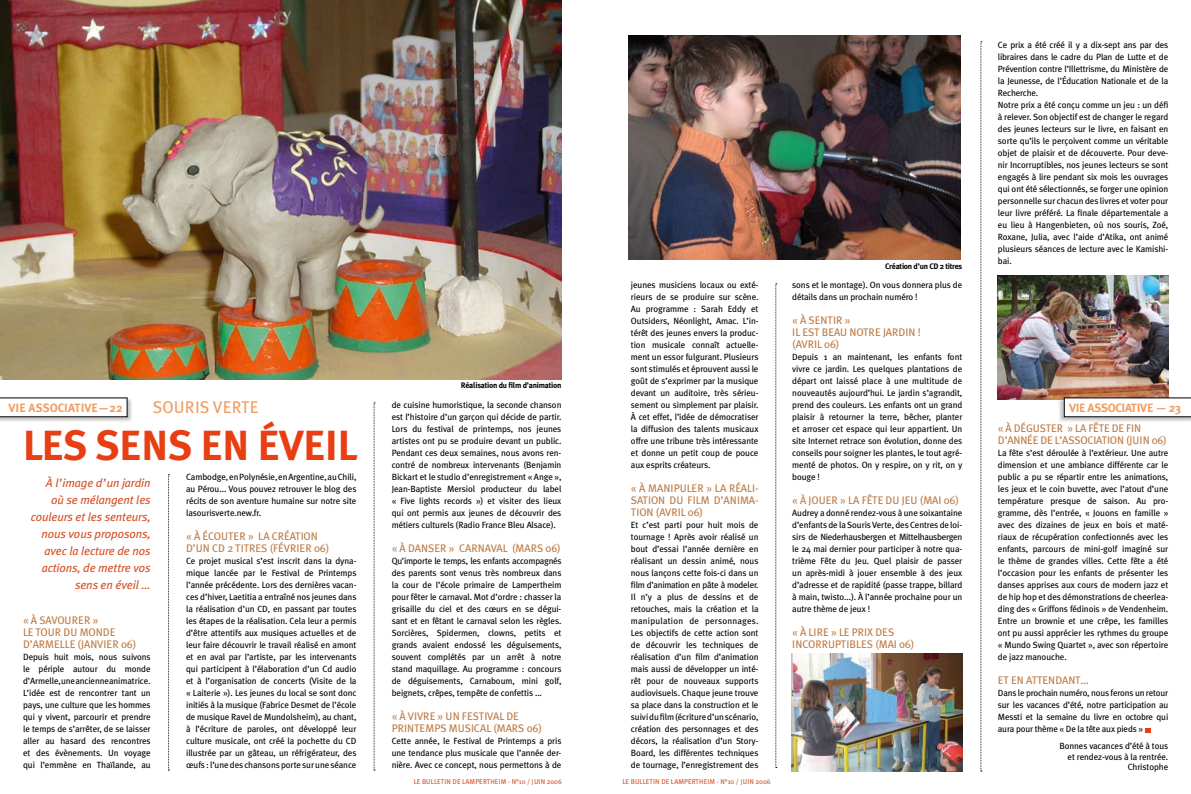
<style>
.page{position:relative;width:1191px;height:794px;background:#fff}
.page>*{position:absolute;margin:0;border:0;box-sizing:border-box;transform-origin:0 0}
.t1{font:700 42.1px "Meta Plus";letter-spacing:-.02em;color:#e83e13}
.t2{font:17px "Meta Plus";letter-spacing:.005em;color:#f29d62}
.t3{font:italic 12px/17px "Meta Plus";letter-spacing:-.01em;color:#d55126;text-align:right}
.t4{font:700 12px "Meta Plus";letter-spacing:-.015em;color:#f29d62}
.t5{font:11px/12px "Meta Plus";letter-spacing:-.01em;color:#be7c46}
.t6{font:9px/12px "Meta Plus";letter-spacing:-.01em;color:#000;text-align:justify}
.t7{font:700 8px "Meta Plus";letter-spacing:-.03em;color:#000}
.t8{font:7px "Meta Plus";letter-spacing:.005em;color:#d55126}
</style>
<div class="page">
<img style="left:0;top:0;width:561px;height:380px">
<svg style="left:775px;top:283px;width:2px;height:485px"></svg>
<svg style="left:980px;top:42px;width:2px;height:730px"></svg>
<svg style="left:1145px;top:728px;width:5px;height:4px"></svg>
<div style="left:0;top:396px;width:134px;height:28px;background:#000;opacity:.25"></div>
<svg style="left:0;top:397px;width:128px;height:20px"></svg>
<svg style="left:168px;top:474px;width:1px;height:297px"></svg>
<svg style="left:374px;top:403px;width:1px;height:368px"></svg>
<img style="left:628px;top:35px;width:332px;height:225px">
<img style="left:792px;top:653px;width:170px;height:118px">
<img style="left:998px;top:275px;width:170px;height:124px">
<div style="left:1057px;top:397px;width:134px;height:27px;background:#000;opacity:.25"></div>
<svg style="left:1063px;top:397px;width:128px;height:20px"></svg>
<p class="t7" style="left:461px;top:381px;width:102px">Réalisation du film d’animation</p>
<h2 class="t2" style="left:153px;top:398px;width:107px">SOURIS VERTE</h2>
<p class="t6" style="left:392px;top:399px;width:171px">de cuisine humoristique, la seconde chanson est l’histoire d’un garçon qui décide de partir.<br>Lors du festival de printemps, nos jeunes artistes ont pu se produire devant un public.<br>Pendant ces deux semaines, nous avons ren&shy;contré de nombreux intervenants (Benjamin Bickart et le studio d’enregistrement « Ange », Jean-Baptiste Mersiol producteur du label « Five lights records ») et visiter des lieux qui ont permis aux jeunes de découvrir des métiers culturels (Radio France Bleu Alsace).</p>
<p class="t5" style="left:392px;top:542px;width:171px">« À DANSER » CARNAVAL (MARS 06)</p>
<p class="t6" style="left:392px;top:555px;width:171px">Qu’importe le temps, les enfants accompagnés des parents sont venus très nombreux dans la cour de l’école primaire de Lampertheim pour fêter le carnaval. Mot d’ordre : chasser la grisaille du ciel et des cœurs en se dégui&shy;sant et en fêtant le carnaval selon les règles.<br>Sorcières, Spidermen, clowns, petits et grands avaient endossé les déguisements, souvent complétés par un arrêt à notre stand maquillage. Au programme : concours de déguisements, Carnaboum, mini golf, beignets, crêpes, tempête de confettis ...</p>
<p class="t5" style="left:392px;top:710px;width:152px">« À VIVRE » UN FESTIVAL DE<br>PRINTEMPS MUSICAL (MARS 06)</p>
<p class="t6" style="left:392px;top:735px;width:171px">Cette année, le Festival de Printemps a pris une tendance plus musicale que l’année der&shy;nière. Avec ce concept, nous permettons à de</p>
<h3 class="t4" style="left:9px;top:400px;width:115px">VIE ASSOCIATIVE—22</h3>
<h1 class="t1" style="left:23px;top:421px;width:336px">LES SENS EN ÉVEIL</h1>
<h3 class="t3" style="left:31px;top:474px;width:121px">À l’image d’un jardin où se mélangent les couleurs et les senteurs, nous vous proposons, avec la lecture de nos actions, de mettre vos sens en éveil ...</h3>
<p class="t5" style="left:23px;top:614px;width:115px">« À SAVOURER »<br>LE TOUR DU MONDE<br>D’ARMELLE (JANVIER 06)</p>
<p class="t6" style="left:23px;top:651px;width:129px">Depuis huit mois, nous suivons le périple autour du monde d’Armelle, une ancienne animatrice.<br>L’idée est de rencontrer tant un pays, une culture que les hommes qui y vivent, parcourir et prendre le temps de s’arrêter, de se laisser aller au hasard des rencontres et des évènements. Un voyage qui l’emmène en Thaïlande, au</p>
<p class="t6" style="left:186px;top:471px;width:172px">Cambodge, en Polynésie, en Argentine, au Chili, au Pérou... Vous pouvez retrouver le blog des récits de son aventure humaine sur notre site lasourisverte.new.fr.</p>
<p class="t5" style="left:186px;top:530px;width:145px">« À ÉCOUTER » LA CRÉATION<br>D’UN CD 2 TITRES (FÉVRIER 06)</p>
<p class="t6" style="left:186px;top:555px;width:172px">Ce projet musical s’est inscrit dans la dyna&shy;mique lancée par le Festival de Printemps l’année précédente. Lors des dernières vacan&shy;ces d’hiver, Laetitia a entraîné nos jeunes dans la réalisation d’un CD, en passant par toutes les étapes de la réalisation. Cela leur a permis d’être attentifs aux musiques actuelles et de leur faire découvrir le travail réalisé en amont et en aval par l’artiste, par les intervenants qui participent à l’élaboration d’un Cd audio et à l’organisation de concerts (Visite de la « Laiterie »). Les jeunes du local se sont donc initiés à la musique (Fabrice Desmet de l’école de musique Ravel de Mundolsheim), au chant, à l’écriture de paroles, ont développé leur culture musicale, ont créé la pochette du CD illustrée par un gâteau, un réfrigérateur, des œufs : l’une des chansons porte sur une séance</p>
<p class="t8" style="left:414px;top:777px;width:150px">LE BULLETIN DE LAMPERTHEIM - N°10 / JUIN 2006</p>
<p class="t6" style="left:631px;top:279px;width:129px">jeunes musiciens locaux ou exté&shy;rieurs de se produire sur scène.<br>Au programme : Sarah Eddy et Outsiders, Néonlight, Amac. L’in&shy;térêt des jeunes envers la produc&shy;tion musicale connaît actuelle&shy;ment un essor fulgurant. Plusieurs sont stimulés et éprouvent aussi le goût de s’exprimer par la musique devant un auditoire, très sérieu&shy;sement ou simplement par plaisir.<br>À cet effet, l’idée de démocratiser la diffusion des talents musicaux offre une tribune très intéressante et donne un petit coup de pouce aux esprits créateurs.</p>
<p class="t5" style="left:631px;top:482px;width:129px;text-align:justify">« À MANIPULER » LA RÉALI-SATION DU FILM D’ANIMA-TION (AVRIL 06)</p>
<p class="t6" style="left:631px;top:519px;width:129px">Et c’est parti pour huit mois de tournage ! Après avoir réalisé un bout d’essai l’année dernière en réalisant un dessin animé, nous nous lançons cette fois-ci dans un film d’animation en pâte à modeler.<br>Il n’y a plus de dessins et de retouches, mais la création et la manipulation de personnages.<br>Les objectifs de cette action sont de découvrir les techniques de réalisation d’un film d’animation mais aussi de développer un inté&shy;rêt pour de nouveaux supports audiovisuels. Chaque jeune trouve sa place dans la construction et le suivi du film (écriture d’un scénario, création des personnages et des décors, la réalisation d’un Story-Board, les différentes techniques de tournage, l’enregistrement des</p>
<p class="t8" style="left:622px;top:777px;width:150px">LE BULLETIN DE LAMPERTHEIM - N°10 / JUIN 2006</p>
<p class="t7" style="left:885px;top:261px;width:79px">Création d’un CD 2 titres</p>
<p class="t6" style="left:792px;top:279px;width:172px">sons et le montage). On vous donnera plus de détails dans un prochain numéro !</p>
<p class="t5" style="left:792px;top:314px;width:130px">« À SENTIR »<br>IL EST BEAU NOTRE JARDIN ! (AVRIL 06)</p>
<p class="t6" style="left:792px;top:351px;width:172px">Depuis 1 an maintenant, les enfants font vivre ce jardin. Les quelques plantations de départ ont laissé place à une multitude de nou-veautés aujourd’hui. Le jardin s’agrandit, prend des couleurs. Les enfants ont un grand plaisir à retourner la terre, bêcher, planter et arroser cet espace qui leur appartient. Un site Internet retrace son évolution, donne des conseils pour soigner les plantes, le tout agré&shy;menté de photos. On y respire, on y rit, on y bouge !</p>
<p class="t5" style="left:792px;top:494px;width:168px">« À JOUER » LA FÊTE DU JEU (MAI 06)</p>
<p class="t6" style="left:792px;top:507px;width:172px">Audrey a donné rendez-vous à une soixantaine d’enfants de la Souris Verte, des Centres de loi&shy;sirs de Niederhausbergen et Mittelhausbergen le 24 mai dernier pour participer à notre qua&shy;trième Fête du Jeu. Quel plaisir de passer un après-midi à jouer ensemble à des jeux d’adresse et de rapidité (passe trappe, billard à main, twisto...). À l’année prochaine pour un autre thème de jeux !</p>
<p class="t5" style="left:792px;top:626px;width:124px">« À LIRE » LE PRIX DES<br>INCORRUPTIBLES (MAI 06)</p>
<p class="t6" style="left:998px;top:39px;width:172px;text-align:left">Ce prix a été créé il y a dix-sept ans par des libraires dans le cadre du Plan de Lutte et de Prévention contre l’Illettrisme, du Ministère de la Jeunesse, de l’Éducation Nationale et de la Recherche.<br>Notre prix a été conçu comme un jeu : un défi à relever. Son objectif est de changer le regard des jeunes lecteurs sur le livre, en faisant en sorte qu’ils le perçoivent comme un véritable objet de plaisir et de découverte. Pour deve&shy;nir Incorruptibles, nos jeunes lecteurs se sont engagés à lire pendant six mois les ouvrages qui ont été sélectionnés, se forger une opinion personnelle sur chacun des livres et voter pour leur livre préféré. La finale départementale a eu lieu à Hangenbieten, où nos souris, Zoé, Roxane, Julia, avec l’aide d’Atika, ont animé plusieurs séances de lecture avec le Kamishi&shy;bai.</p>
<h3 class="t4" style="left:1069px;top:400px;width:114px">VIE ASSOCIATIVE — 23</h3>
<p class="t5" style="left:998px;top:422px;width:170px">« À DÉGUSTER » LA FÊTE DE FIN<br>D’ANNÉE DE L’ASSOCIATION (JUIN 06)</p>
<p class="t6" style="left:998px;top:447px;width:172px">La fête s’est déroulée à l’extérieur. Une autre dimension et une ambiance différente car le public a pu se répartir entre les animations, les jeux et le coin buvette, avec l’atout d’une tempé-rature presque de saison. Au pro&shy;gramme, dès l’entrée, « Jouons en famille » avec des dizaines de jeux en bois et maté&shy;riaux de récupération confectionnés avec les enfants, parcours de mini-golf imaginé sur le thème de grandes villes. Cette fête a été l’occasion pour les enfants de présenter les danses apprises aux cours de modern jazz et de hip hop et des démonstrations de cheerlea&shy;ding des « Griffons fédinois » de Vendenheim.<br>Entre un brownie et une crêpe, les familles ont pu aussi apprécier les rythmes du groupe « Mundo Swing Quartet », avec son répertoire de jazz manouche.</p>
<p class="t5" style="left:998px;top:674px;width:92px">ET EN ATTENDANT…</p>
<p class="t6" style="left:998px;top:687px;width:172px">Dans le prochain numéro, nous ferons un retour sur les vacances d’été, notre participation au Messti et la semaine du livre en octobre qui aura pour thème « De la tête aux pieds »</p>
<p class="t6" style="left:1059px;top:740px;width:110px;line-height:10.8px;text-align:right">Bonnes vacances d’été à tous et rendez-vous à la rentrée.<br>Christophe</p>
</div>
